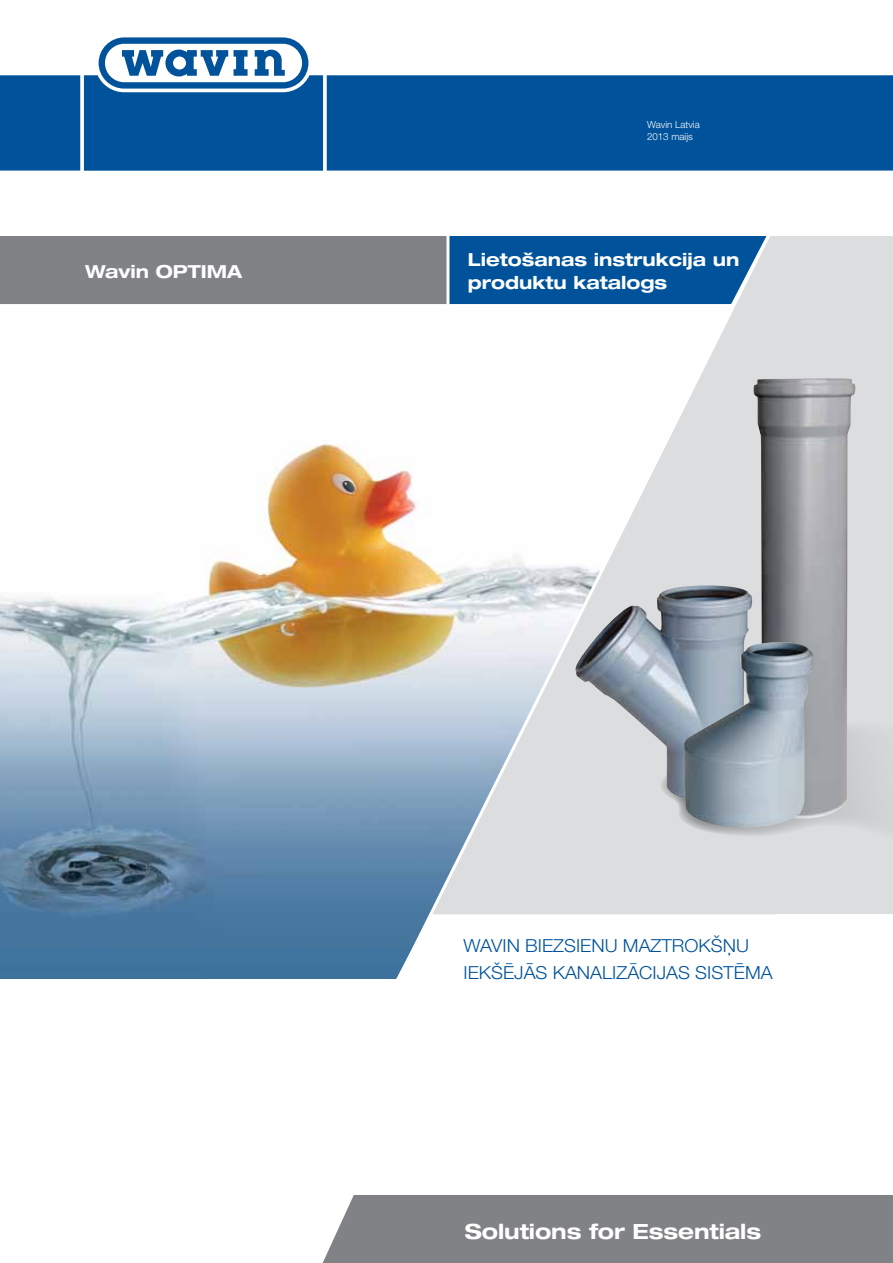
<style>
.page{position:relative;width:893px;height:1263px;background:#fff}
.page>*{position:absolute;margin:0;border:0;box-sizing:border-box;transform-origin:0 0}
.t1{font:700 expanded 21px "Helvetica Neue LT Pro";letter-spacing:-.005em;color:#fff}
.t2{font:300 18px/27px "Helvetica Neue LT Pro";color:#00539b;scale:1.05 1}
.t3{font:700 expanded 18px/22.5px "Helvetica Neue LT Pro";color:#fff}
.t4{font:300 9.75px/11.7px "Helvetica Neue CEU";color:#fff}
</style>
<div class="page">
<img style="left:0;top:444px;width:382px;height:534px">
<div style="left:785px;top:236px;width:108px;height:678px;background:#dcddde"></div>
<div style="left:785px;top:721px;width:108px;height:129px;background:#d4d5d6"></div>
<img style="left:785px;top:379px;width:71px;height:439px">
<img style="left:785px;top:642px;width:29px;height:186px">
<div style="left:0;top:75px;width:893px;height:96px;background:#00539b"></div>
<svg style="left:80px;top:37px;width:247px;height:134px"></svg>
<div style="left:323px;top:1195px;width:570px;height:68px;background:#808285"></div>
<svg style="left:382px;top:236px;width:403px;height:743px"></svg>
<svg style="left:0;top:236px;width:774px;height:73px;background:#5d7c98"></svg>
<p class="t3" style="left:85px;top:259px;width:158px">Wavin OPTIMA</p>
<p class="t4" style="left:647px;top:119px;width:54px">Wavin Latvia<br>2013 maijs</p>
<p class="t3" style="left:468px;top:248px;width:273px">Lietošanas instrukcija un produktu katalogs</p>
<p class="t2" style="left:463px;top:932px;width:296px">WAVIN BIEZSIENU MAZTROKŠŅU<br>IEKŠĒJĀS KANALIZĀCIJAS SISTĒMA</p>
<p class="t1" style="left:465px;top:1218px;width:298px">Solutions for Essentials</p>
</div>
